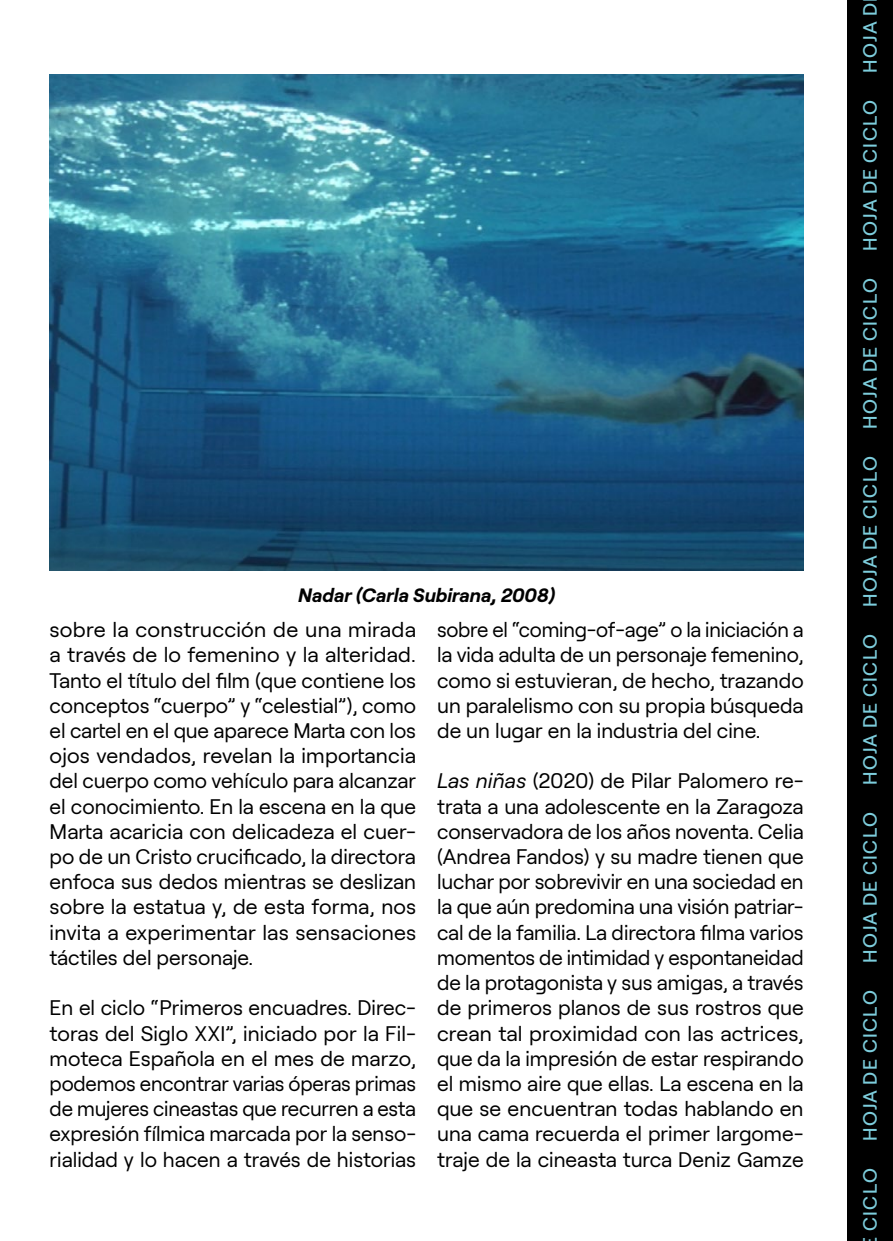
<style>
.page{position:relative;width:893px;height:1241px;background:#fff}
.page>*{position:absolute;margin:0;border:0;box-sizing:border-box;transform-origin:0 0}
.normal1{font:21px/25.2px "Roobert";color:#000;text-align:justify}
.t1{font:500 19.25px "Roobert";letter-spacing:.08em;color:#7dcddc}
.INDICE_nivel1_NUEVO{font:italic 700 19.25px "Roobert";color:#000}
.s1{font-style:italic}
</style>
<div class="page">
<div style="left:848px;top:0;width:45px;height:1240px;background:#000"></div>
<img style="left:50px;top:74px;width:754px;height:496px">
<p class="INDICE_nivel1_NUEVO" style="left:298px;top:580px;width:258px">Nadar (Carla Subirana, 2008)</p>
<p class="normal1" style="left:50px;top:615px;width:368px">sobre la construcción de una mirada a través de lo femenino y la alteridad.<br>Tanto el título del film (que contiene los conceptos “cuerpo” y “celestial”), como el cartel en el que aparece Marta con los ojos vendados, revelan la importancia del cuerpo como vehículo para alcanzar el conocimiento. En la escena en la que Marta acaricia con delicadeza el cuer&shy;po de un Cristo crucificado, la directora enfoca sus dedos mientras se deslizan sobre la estatua y, de esta forma, nos invita a experimentar las sensaciones táctiles del personaje.</p>
<p class="normal1" style="left:50px;top:993px;width:368px">En el ciclo “Primeros encuadres. Direc&shy;toras del Siglo XXI”, iniciado por la Fil&shy;moteca Española en el mes de marzo, podemos encontrar varias óperas primas de mujeres cineastas que recurren a esta expresión fílmica marcada por la senso&shy;rialidad y lo hacen a través de historias</p>
<p class="normal1" style="left:437px;top:615px;width:368px">sobre el “coming-of-age” o la iniciación a la vida adulta de un personaje femenino, como si estuvieran, de hecho, trazando un paralelismo con su propia búsqueda de un lugar en la industria del cine.</p>
<p class="normal1" style="left:437px;top:766px;width:368px"><span class="s1">Las niñas</span> (2020) de Pilar Palomero re&shy;trata a una adolescente en la Zaragoza conservadora de los años noventa. Celia (Andrea Fandos) y su madre tienen que luchar por sobrevivir en una sociedad en la que aún predomina una visión patriar&shy;cal de la familia. La directora filma varios momentos de intimidad y espontaneidad de la protagonista y sus amigas, a través de primeros planos de sus rostros que crean tal proximidad con las actrices, que da la impresión de estar respirando el mismo aire que ellas. La escena en la que se encuentran todas hablando en una cama recuerda el primer largome&shy;traje de la cineasta turca Deniz Gamze</p>
<p class="t1" style="left:855px;top:73px;width:71px;rotate:-90deg">HOJA D</p>
<p class="t1" style="left:855px;top:250px;width:152px;rotate:-90deg">HOJA DE CICLO</p>
<p class="t1" style="left:855px;top:428px;width:152px;rotate:-90deg">HOJA DE CICLO</p>
<p class="t1" style="left:855px;top:606px;width:152px;rotate:-90deg">HOJA DE CICLO</p>
<p class="t1" style="left:855px;top:784px;width:152px;rotate:-90deg">HOJA DE CICLO</p>
<p class="t1" style="left:855px;top:962px;width:152px;rotate:-90deg">HOJA DE CICLO</p>
<p class="t1" style="left:855px;top:1140px;width:152px;rotate:-90deg">HOJA DE CICLO</p>
<p class="t1" style="left:855px;top:1231px;width:65px;rotate:-90deg">CICLO</p>
</div>
